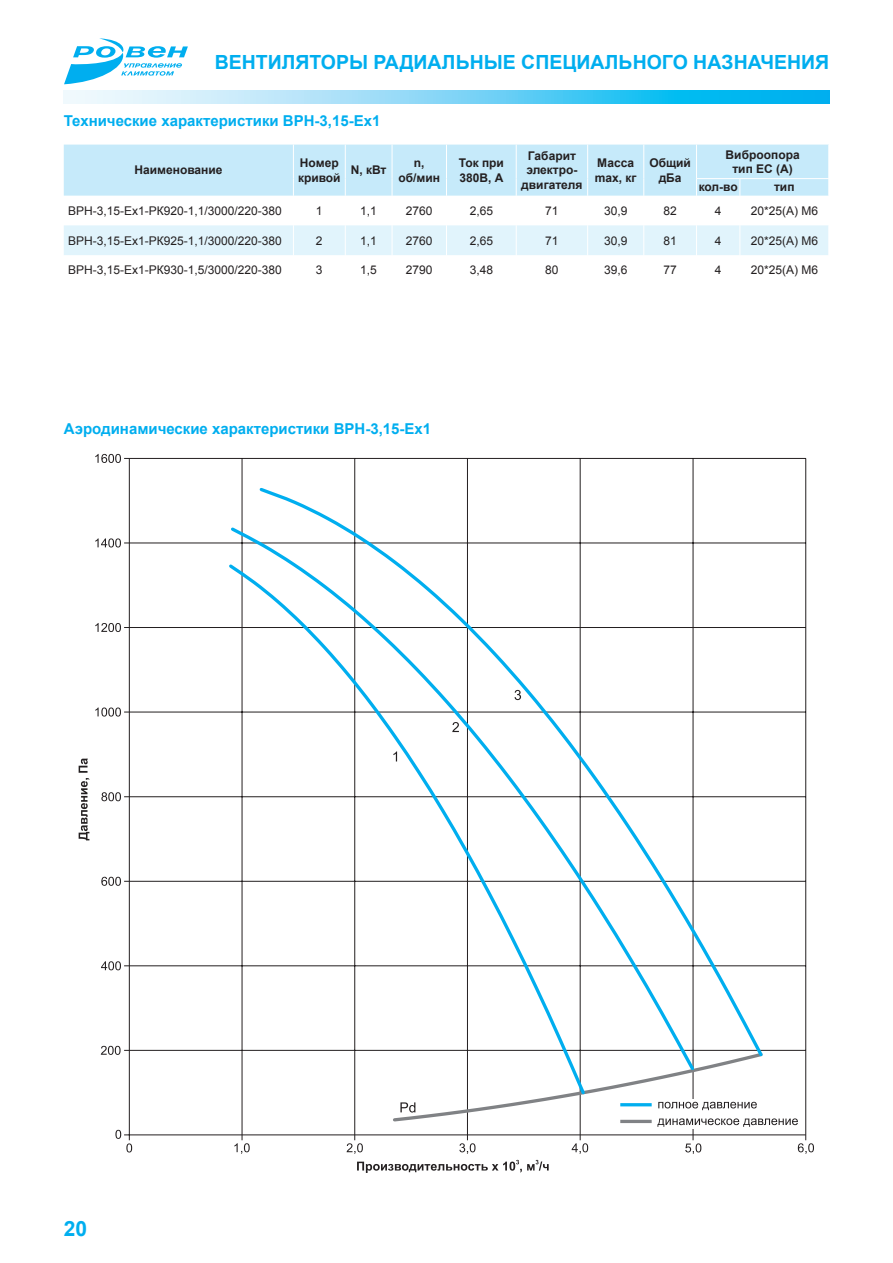
<style>
.page{position:relative;width:893px;height:1263px;background:#fff}
.page>*{position:absolute;margin:0;border:0;box-sizing:border-box;transform-origin:0 0}
.t1{font:700 21px "Arial";color:#00aeef}
.t2{font:700 19.5px "Arial";color:#00aeef}
.t3{font:700 15px "Arial";color:#00aeef}
.t4{font:12px "Arial";color:#231f20}
.t5{font:700 12px/14.4px "Arial";color:#231f20;text-align:center}
</style>
<div class="page">
<svg style="left:64px;top:90px;width:765px;height:13px;background:#76d5f6"></svg>
<svg style="left:64px;top:38px;width:124px;height:46px"></svg>
<hr style="left:124px;top:458px;width:682px;height:1px;background:#231f20">
<hr style="left:124px;top:542px;width:682px;height:1px;background:#231f20">
<hr style="left:124px;top:627px;width:682px;height:1px;background:#231f20">
<hr style="left:124px;top:712px;width:682px;height:1px;background:#231f20">
<hr style="left:124px;top:796px;width:682px;height:1px;background:#231f20">
<hr style="left:124px;top:881px;width:682px;height:1px;background:#231f20">
<hr style="left:124px;top:965px;width:682px;height:1px;background:#231f20">
<hr style="left:124px;top:1050px;width:682px;height:1px;background:#231f20">
<hr style="left:805px;top:458px;width:1px;height:682px;background:#231f20">
<hr style="left:693px;top:458px;width:1px;height:682px;background:#231f20">
<hr style="left:580px;top:458px;width:1px;height:682px;background:#231f20">
<hr style="left:467px;top:458px;width:1px;height:682px;background:#231f20">
<hr style="left:354px;top:458px;width:1px;height:682px;background:#231f20">
<hr style="left:242px;top:458px;width:1px;height:682px;background:#231f20">
<svg style="left:226px;top:485px;width:539px;height:612px"></svg>
<hr style="left:129px;top:458px;width:1px;height:682px;background:#231f20">
<hr style="left:124px;top:1134px;width:682px;height:1px;background:#231f20">
<svg style="left:357px;top:1160px;width:192px;height:13px"></svg>
<svg style="left:79px;top:758px;width:10px;height:82px"></svg>
<svg style="left:234px;top:1143px;width:16px;height:11px"></svg>
<svg style="left:459px;top:1143px;width:16px;height:11px"></svg>
<svg style="left:115px;top:1130px;width:17px;height:22px"></svg>
<svg style="left:101px;top:961px;width:20px;height:9px"></svg>
<svg style="left:101px;top:877px;width:20px;height:9px"></svg>
<svg style="left:101px;top:1046px;width:20px;height:9px"></svg>
<svg style="left:101px;top:792px;width:20px;height:9px"></svg>
<svg style="left:95px;top:707px;width:26px;height:9px"></svg>
<svg style="left:347px;top:1143px;width:16px;height:11px"></svg>
<svg style="left:95px;top:454px;width:26px;height:9px"></svg>
<svg style="left:572px;top:1143px;width:16px;height:11px"></svg>
<svg style="left:685px;top:1143px;width:16px;height:11px"></svg>
<div style="left:618px;top:1099px;width:182px;height:29px;background:#fff"></div>
<svg style="left:391px;top:1050px;width:407px;height:77px"></svg>
<svg style="left:95px;top:623px;width:26px;height:9px"></svg>
<svg style="left:95px;top:538px;width:26px;height:9px"></svg>
<svg style="left:798px;top:1143px;width:16px;height:11px"></svg>
<svg style="left:391px;top:748px;width:8px;height:16px"></svg>
<svg style="left:450px;top:719px;width:12px;height:15px"></svg>
<svg style="left:512px;top:687px;width:12px;height:16px"></svg>
<svg style="left:64px;top:145px;width:765px;height:110px"></svg>
<hr style="left:643px;top:225px;width:1px;height:30px;background:#fff">
<hr style="left:696px;top:225px;width:1px;height:30px;background:#fff">
<hr style="left:739px;top:225px;width:1px;height:30px;background:#fff">
<hr style="left:828px;top:225px;width:1px;height:30px;background:#fff">
<hr style="left:696px;top:178px;width:44px;height:1px;background:#fff">
<hr style="left:740px;top:178px;width:89px;height:1px;background:#fff">
<h2 class="t2" style="left:215px;top:50px;width:616px">вентиляторы радиальные специального назначения</h2>
<p class="t3" style="left:64px;top:110px;width:230px">Технические характеристики ВРН</p>
<p class="t3" style="left:315px;top:110px;width:67px">-3,15-Ex1</p>
<p class="t5" style="left:135px;top:163px;width:90px">Наименование</p>
<p class="t5" style="left:298px;top:156px;width:44px;text-align:left">Номер кривой</p>
<p class="t5" style="left:351px;top:163px;width:37px">N, кВт</p>
<p class="t5" style="left:398px;top:156px;width:43px">n, об/мин</p>
<p class="t5" style="left:459px;top:156px;width:47px;text-align:left">Ток при<br>380В, А</p>
<p class="t5" style="left:521px;top:149px;width:63px">Габарит электро&shy;двигателя</p>
<p class="t5" style="left:595px;top:156px;width:43px;text-align:left">Масса max, кг</p>
<p class="t5" style="left:649px;top:156px;width:43px">Общий дБа</p>
<p class="t5" style="left:726px;top:148px;width:76px">Виброопора тип ЕС (А)</p>
<p class="t5" style="left:699px;top:180px;width:41px">кол-во</p>
<p class="t5" style="left:774px;top:180px;width:22px">тип</p>
<p class="t4" style="left:68px;top:203px;width:215px">ВРН-3,15-Ex1-РК920-1,1/3000/220-380</p>
<p class="t4" style="left:316px;top:203px;width:8px">1</p>
<p class="t4" style="left:360px;top:203px;width:18px">1,1</p>
<p class="t4" style="left:406px;top:203px;width:28px">2760</p>
<p class="t4" style="left:470px;top:203px;width:25px">2,65</p>
<p class="t4" style="left:545px;top:203px;width:15px">71</p>
<p class="t4" style="left:604px;top:203px;width:25px">30,9</p>
<p class="t4" style="left:663px;top:203px;width:15px">82</p>
<p class="t4" style="left:715px;top:203px;width:8px">4</p>
<p class="t4" style="left:751px;top:203px;width:69px">20*25(А) М6</p>
<p class="t4" style="left:68px;top:233px;width:215px">ВРН-3,15-Ex1-РК925-1,1/3000/220-380</p>
<p class="t4" style="left:316px;top:233px;width:8px">2</p>
<p class="t4" style="left:360px;top:233px;width:18px">1,1</p>
<p class="t4" style="left:406px;top:233px;width:28px">2760</p>
<p class="t4" style="left:470px;top:233px;width:25px">2,65</p>
<p class="t4" style="left:545px;top:233px;width:15px">71</p>
<p class="t4" style="left:604px;top:233px;width:25px">30,9</p>
<p class="t4" style="left:663px;top:233px;width:15px">81</p>
<p class="t4" style="left:715px;top:233px;width:8px">4</p>
<p class="t4" style="left:751px;top:233px;width:69px">20*25(А) М6</p>
<p class="t4" style="left:68px;top:262px;width:215px">ВРН-3,15-Ex1-РК930-1,5/3000/220-380</p>
<p class="t4" style="left:316px;top:262px;width:8px">3</p>
<p class="t4" style="left:360px;top:262px;width:18px">1,5</p>
<p class="t4" style="left:406px;top:262px;width:28px">2790</p>
<p class="t4" style="left:470px;top:262px;width:25px">3,48</p>
<p class="t4" style="left:545px;top:262px;width:15px">80</p>
<p class="t4" style="left:604px;top:262px;width:25px">39,6</p>
<p class="t4" style="left:663px;top:262px;width:15px">77</p>
<p class="t4" style="left:715px;top:262px;width:8px">4</p>
<p class="t4" style="left:751px;top:262px;width:69px">20*25(А) М6</p>
<p class="t3" style="left:64px;top:419px;width:281px">Аэродинамические характеристики ВРН</p>
<p class="t3" style="left:365px;top:419px;width:67px">-3,15-Ex1</p>
<h1 class="t1" style="left:64px;top:1214px;width:25px">20</h1>
</div>
